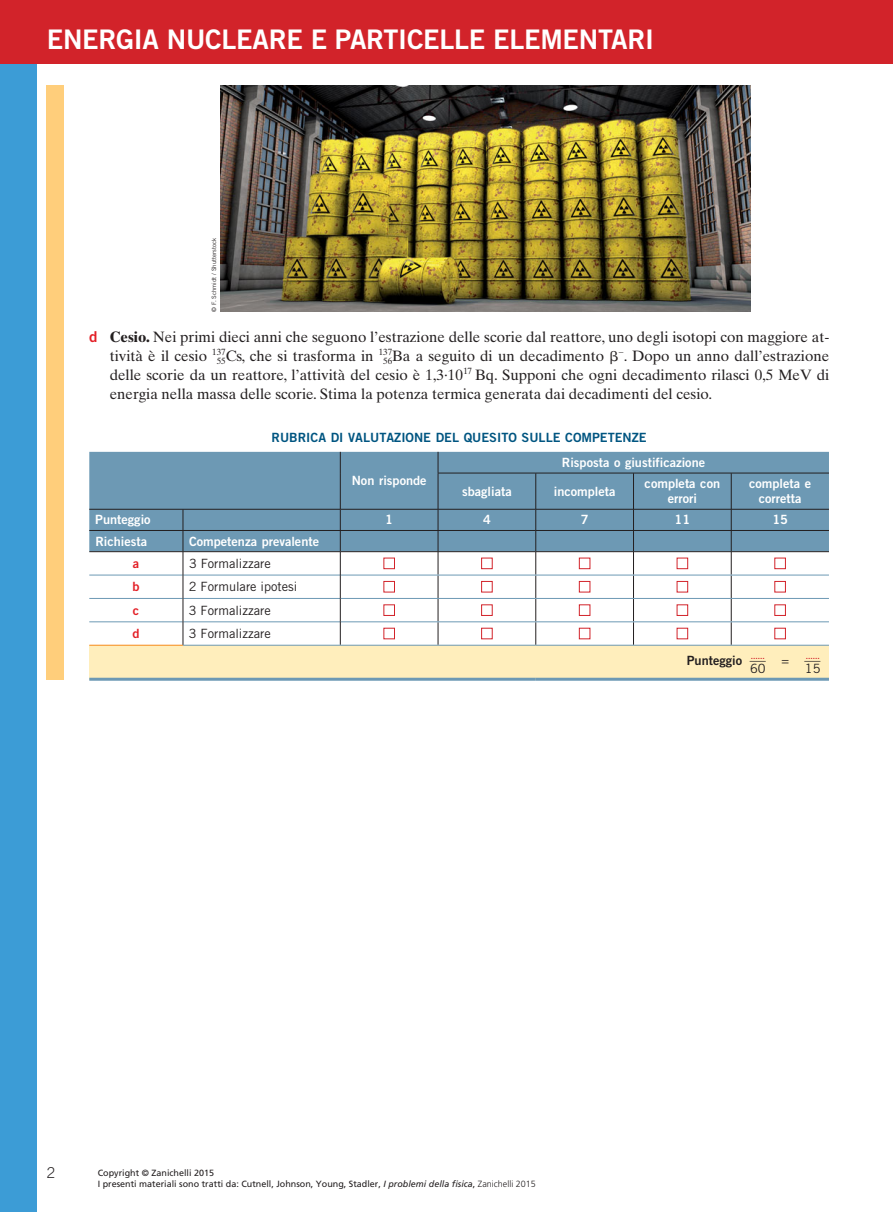
<style>
.page{position:relative;width:893px;height:1212px;background:#fff}
.page>*{position:absolute;margin:0;border:0;box-sizing:border-box;transform-origin:0 0}
.t1{font:27px "Trade Gothic LT Std Bd 2";letter-spacing:-.01em;color:#fff}
.t2{font:15px/18.8px "Times Ten LT Std";color:#231f20}
.t3{font:300 15px "Trade Gothic LT Std";color:#231f20}
.t4{font:12.75px/15px "Trade Gothic LT Std Bd 2";color:#fff;text-align:center}
.t5{font:12.75px "Trade Gothic LT Std";color:#231f20}
.t6{font:12.75px "Trade Gothic LT Std Bd 2";color:#005581}
.t7{font:12.75px "Trade Gothic LT Std Bd 2";color:#231f20}
.t8{font:12.75px "Trade Gothic LT Std Bd 2";color:#e31f26}
.t9{font:9px/10.5px "Frutiger";color:#231f20}
.t10{font:7.65px "Trade Gothic LT Std Bd 2";color:#d2232a}
.t11{font:6px "Trade Gothic LT Std";color:#231f20}
.s1{font-family:"Trade Gothic LT Std Bd 2";color:#e31f26}
.s2{font-weight:700}
.s3{font-family:"Trade Gothic LT Std";font-size:12.75px;color:#231f20}
.s4{font-style:italic}
.s5{font-weight:300}
</style>
<div class="page">
<div style="left:36px;top:0;width:857px;height:64px;background:#d2232a"></div>
<div style="left:0;top:0;width:36px;height:1212px;background:#3c9cd6"></div>
<div style="left:0;top:0;width:36px;height:64px;background:#d2232a"></div>
<div style="left:89px;top:452px;width:740px;height:99px;background:#6d99b4"></div>
<svg style="left:89px;top:552px;width:740px;height:93px"></svg>
<div style="left:89px;top:645px;width:740px;height:34px;background:#ffeebc"></div>
<hr style="left:535px;top:473px;width:1px;height:36px;background:#231f20">
<hr style="left:633px;top:473px;width:1px;height:36px;background:#231f20">
<hr style="left:731px;top:473px;width:1px;height:36px;background:#231f20">
<hr style="left:89px;top:575px;width:94px;height:1px;background:#6d99b4">
<hr style="left:183px;top:575px;width:157px;height:1px;background:#6d99b4">
<hr style="left:89px;top:598px;width:94px;height:1px;background:#6d99b4">
<hr style="left:183px;top:598px;width:157px;height:1px;background:#6d99b4">
<hr style="left:89px;top:621px;width:94px;height:1px;background:#6d99b4">
<hr style="left:183px;top:621px;width:157px;height:1px;background:#6d99b4">
<hr style="left:341px;top:575px;width:195px;height:1px;background:#6d99b4">
<hr style="left:536px;top:575px;width:293px;height:1px;background:#6d99b4">
<hr style="left:341px;top:598px;width:195px;height:1px;background:#6d99b4">
<hr style="left:536px;top:598px;width:293px;height:1px;background:#6d99b4">
<hr style="left:341px;top:621px;width:195px;height:1px;background:#6d99b4">
<hr style="left:536px;top:621px;width:293px;height:1px;background:#6d99b4">
<hr style="left:438px;top:473px;width:98px;height:1px;background:#231f20">
<hr style="left:536px;top:473px;width:293px;height:1px;background:#231f20">
<hr style="left:536px;top:509px;width:293px;height:1px;background:#231f20">
<hr style="left:89px;top:509px;width:251px;height:1px;background:#231f20">
<svg style="left:438px;top:452px;width:1px;height:21px"></svg>
<hr style="left:438px;top:473px;width:1px;height:36px;background:#231f20">
<svg style="left:340px;top:452px;width:1px;height:21px"></svg>
<hr style="left:340px;top:473px;width:1px;height:36px;background:#231f20">
<hr style="left:340px;top:509px;width:98px;height:1px;background:#231f20">
<hr style="left:89px;top:530px;width:447px;height:1px;background:#231f20">
<hr style="left:536px;top:530px;width:293px;height:1px;background:#231f20">
<svg style="left:340px;top:509px;width:1px;height:136px"></svg>
<hr style="left:89px;top:551px;width:94px;height:1px;background:#231f20">
<hr style="left:340px;top:551px;width:196px;height:1px;background:#231f20">
<hr style="left:536px;top:551px;width:293px;height:1px;background:#231f20">
<hr style="left:89px;top:678px;width:447px;height:3px;background:#6d99b4">
<hr style="left:536px;top:678px;width:293px;height:3px;background:#6d99b4">
<hr style="left:89px;top:645px;width:94px;height:1px;background:#f68b1e">
<hr style="left:183px;top:645px;width:353px;height:1px;background:#6d99b4">
<hr style="left:536px;top:645px;width:293px;height:1px;background:#6d99b4">
<svg style="left:183px;top:509px;width:1px;height:136px"></svg>
<hr style="left:183px;top:551px;width:157px;height:1px;background:#231f20">
<svg style="left:383px;top:509px;width:403px;height:136px"></svg>
<img style="left:221px;top:85px;width:529px;height:226px">
<div style="left:47px;top:85px;width:17px;height:594px;background:#ffce7b"></div>
<h1 class="t1" style="left:47px;top:29px;width:609px">ENERGIA NUCLEARE E PARTICELLE ELEMENTARI</h1>
<p class="t11" style="left:211px;top:311px;width:75px;rotate:-90deg">© F. Schmidt / Shutterstock</p>
<p class="t2" style="left:110px;top:329px;width:721px;text-indent:-20px"><span class="s1">d</span> <span class="s2">Cesio.</span> Nei primi dieci anni che seguono l’estrazione delle scorie dal reattore, uno degli isotopi con maggiore at&shy;tività è il cesio <sup>137</sup></p>
<p class="t2" style="left:217px;top:348px;width:177px"><sub>55</sub>Cs, che si trasforma in <sup>137</sup></p>
<p class="t2" style="left:110px;top:348px;width:721px;text-align:justify;text-indent:273px"><sub>56</sub>Ba a seguito di un decadimento <sup>−</sup>. Dopo un anno dall’estrazione delle scorie da un reattore, l’attività del cesio è 1,3·10<sup>17</sup> Bq. Supponi che ogni decadimento rilasci 0,5 MeV di energia nella massa delle scorie. Stima la potenza termica generata dai decadimenti del cesio.</p>
<p class="t6" style="left:272px;top:432px;width:377px">RUBRICA DI VALUTAZIONE DEL QUESITO SULLE COMPETENZE</p>
<p class="t4" style="left:352px;top:474px;width:76px">Non risponde</p>
<p class="t4" style="left:562px;top:456px;width:145px">Risposta o giustificazione</p>
<p class="t4" style="left:462px;top:485px;width:51px">sbagliata</p>
<p class="t4" style="left:554px;top:485px;width:63px">incompleta</p>
<p class="t4" style="left:645px;top:477px;width:77px">completa con errori</p>
<p class="t4" style="left:749px;top:477px;width:64px">completa e corretta</p>
<p class="t4" style="left:95px;top:513px;width:57px">Punteggio</p>
<p class="t4" style="left:385px;top:513px;width:9px">1</p>
<p class="t4" style="left:483px;top:513px;width:9px">4</p>
<p class="t4" style="left:581px;top:513px;width:9px">7</p>
<p class="t4" style="left:675px;top:513px;width:17px">11</p>
<p class="t4" style="left:772px;top:513px;width:17px">15</p>
<p class="t4" style="left:95px;top:535px;width:53px">Richiesta</p>
<p class="t4" style="left:189px;top:535px;width:132px">Competenza prevalente</p>
<p class="t8" style="left:133px;top:559px;width:8px">a</p>
<p class="t5" style="left:189px;top:556px;width:83px">3 Formalizzare</p>
<p class="t8" style="left:133px;top:582px;width:9px">b</p>
<p class="t5" style="left:189px;top:579px;width:110px">2 Formulare ipotesi</p>
<p class="t8" style="left:133px;top:605px;width:8px">c</p>
<p class="t5" style="left:189px;top:603px;width:83px">3 Formalizzare</p>
<p class="t8" style="left:133px;top:629px;width:9px">d</p>
<p class="t5" style="left:189px;top:626px;width:83px">3 Formalizzare</p>
<p class="t7" style="left:687px;top:655px;width:81px">Punteggio <sup>_</sup><sup>......</sup></p>
<p class="t5" style="left:750px;top:661px;width:17px">60</p>
<p class="t10" style="left:781px;top:654px;width:41px"><span class="s3">= _</span>......</p>
<p class="t5" style="left:805px;top:661px;width:17px">15</p>
<p class="t3" style="left:47px;top:1164px;width:10px">2</p>
<p class="t9" style="left:98px;top:1168px;width:440px">Copyright © Zanichelli 2015<br>I presenti materiali sono tratti da: Cutnell, Johnson, Young, Stadler, <span class="s4">I problemi della fisica</span>, <span class="s5">Zanichelli 2015</span></p>
</div>
